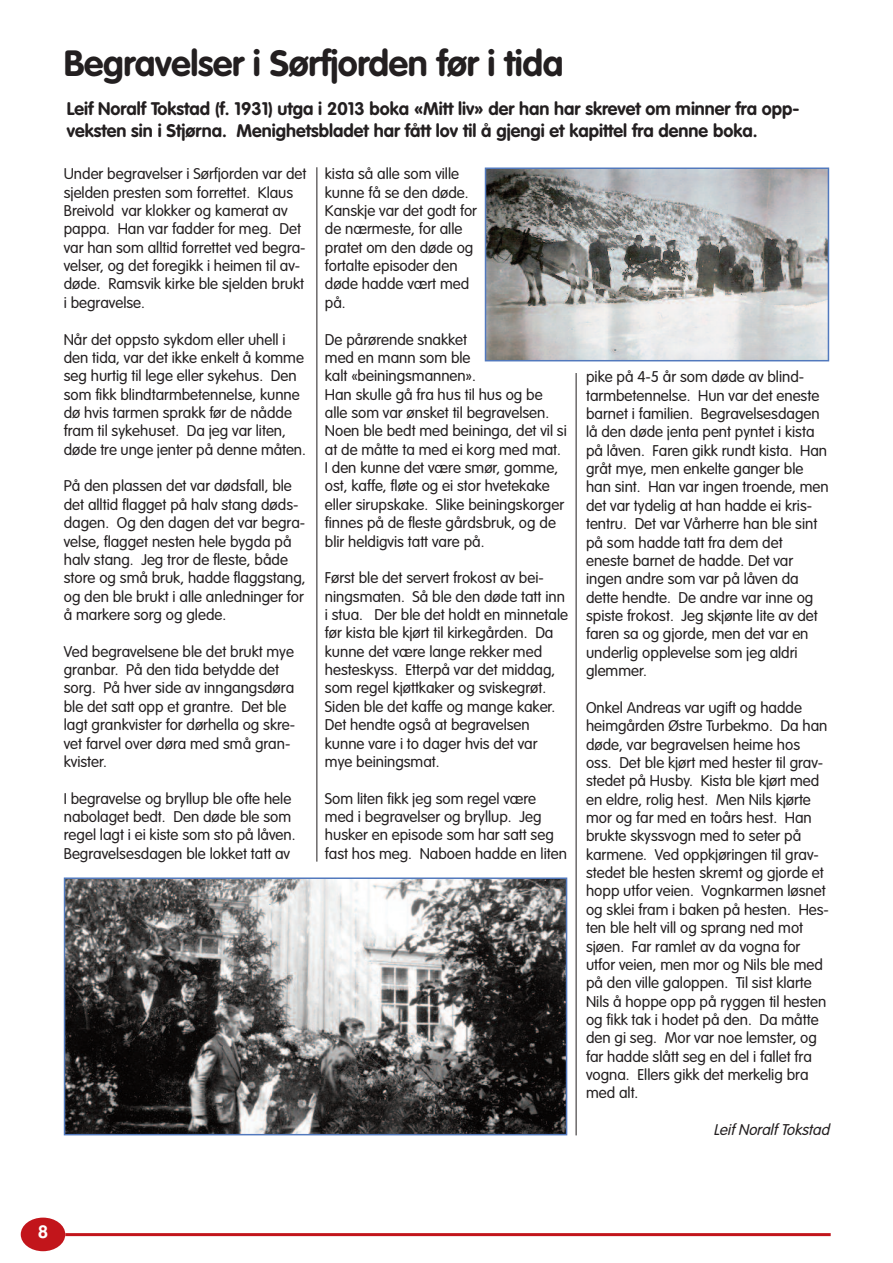
<style>
.page{position:relative;width:893px;height:1263px;background:#fff}
.page>*{position:absolute;margin:0;border:0;box-sizing:border-box;transform-origin:0 0}
.t1{font:700 36px "VAG Rounded";letter-spacing:-.01em;color:#231f20}
.t2{font:700 18px/21.6px "VAG Rounded";color:#231f20}
.t3{font:700 18px "Helvetica";color:#fff}
.t4{font:300 15.3px/18.3px "VAG Rounded";color:#231f20}
.t5{font:italic 300 15.3px "VAG Rounded";color:#231f20}
</style>
<div class="page">
<div style="left:21px;top:1217px;width:44px;height:34px;background:#c2151b;border-radius:50%"></div>
<hr style="left:65px;top:1233px;width:766px;height:3px;background:#c2151b">
<img style="left:488px;top:170px;width:338px;height:188px">
<div style="left:485px;top:167px;width:344px;height:194px;border:2px solid #5279bd"></div>
<img style="left:67px;top:880px;width:497px;height:252px">
<div style="left:64px;top:877px;width:503px;height:258px;border:2px solid #5279bd"></div>
<hr style="left:317px;top:167px;width:1px;height:695px;background:#231f20">
<hr style="left:576px;top:373px;width:1px;height:762px;background:#231f20">
<h1 class="t1" style="left:64px;top:48px;width:501px">Begravelser i Sørfjorden før i tida</h1>
<p class="t2" style="left:67px;top:99px;width:734px">Leif Noralf Tokstad (f. 1931) utga i 2013 boka «Mitt liv» der han har skrevet om minner fra opp&shy;veksten sin i Stjørna. Menighetsbladet har fått lov til å gjengi et kapittel fra denne boka.</p>
<p class="t4" style="left:64px;top:166px;width:244px">Under begravelser i Sørfjorden var det sjelden presten som forrettet. Klaus Breivold var klokker og kamerat av pappa. Han var fadder for meg. Det var han som alltid forrettet ved begra&shy;velser, og det foregikk i heimen til av&shy;døde. Ramsvik kirke ble sjelden brukt i begravelse.</p>
<p class="t4" style="left:64px;top:331px;width:244px">Når det oppsto sykdom eller uhell i den tida, var det ikke enkelt å komme seg hurtig til lege eller sykehus. Den som fikk blindtarmbetennelse, kunne dø hvis tarmen sprakk før de nådde fram til sykehuset. Da jeg var liten, døde tre unge jenter på denne måten.</p>
<p class="t4" style="left:64px;top:478px;width:244px">På den plassen det var dødsfall, ble det alltid flagget på halv stang døds&shy;dagen. Og den dagen det var begra&shy;velse, flagget nesten hele bygda på halv stang. Jeg tror de fleste, både store og små bruk, hadde flaggstang, og den ble brukt i alle anledninger for å markere sorg og glede.</p>
<p class="t4" style="left:64px;top:643px;width:233px">Ved begravelsene ble det brukt mye granbar. På den tida betydde det sorg. På hver side av inngangsdøra ble det satt opp et grantre. Det ble lagt grankvister for dørhella og skre&shy;vet farvel over døra med små gran&shy;kvister.</p>
<p class="t4" style="left:64px;top:790px;width:233px">I begravelse og bryllup ble ofte hele nabolaget bedt. Den døde ble som regel lagt i ei kiste som sto på låven.<br>Begravelsesdagen ble lokket tatt av</p>
<p class="t4" style="left:325px;top:166px;width:154px">kista så alle som ville kunne få se den døde.<br>Kanskje var det godt for de nærmeste, for alle pratet om den døde og fortalte episoder den døde hadde vært med på.</p>
<p class="t4" style="left:325px;top:331px;width:243px">De pårørende snakket<br>med en mann som ble<br>kalt «beiningsmannen».<br>Han skulle gå fra hus til hus og be alle som var ønsket til begravelsen.<br>Noen ble bedt med beininga, det vil si at de måtte ta med ei korg med mat.<br>I den kunne det være smør, gomme, ost, kaffe, fløte og ei stor hvetekake eller sirupskake. Slike beiningskorger finnes på de fleste gårdsbruk, og de blir heldigvis tatt vare på.</p>
<p class="t4" style="left:325px;top:570px;width:245px">Først ble det servert frokost av bei&shy;ningsmaten. Så ble den døde tatt inn i stua. Der ble det holdt en minnetale før kista ble kjørt til kirkegården. Da kunne det være lange rekker med hesteskyss. Etterpå var det middag, som regel kjøttkaker og sviskegrøt.<br>Siden ble det kaffe og mange kaker.<br>Det hendte også at begravelsen kunne vare i to dager hvis det var mye beiningsmat.</p>
<p class="t4" style="left:325px;top:790px;width:243px">Som liten fikk jeg som regel være med i begravelser og bryllup. Jeg husker en episode som har satt seg fast hos meg. Naboen hadde en liten</p>
<p class="t4" style="left:586px;top:369px;width:244px">pike på 4-5 år som døde av blind&shy;tarmbetennelse. Hun var det eneste barnet i familien. Begravelsesdagen lå den døde jenta pent pyntet i kista på låven. Faren gikk rundt kista. Han gråt mye, men enkelte ganger ble han sint. Han var ingen troende, men det var tydelig at han hadde ei kris&shy;tentru. Det var Vårherre han ble sint på som hadde tatt fra dem det eneste barnet de hadde. Det var ingen andre som var på låven da dette hendte. De andre var inne og spiste frokost. Jeg skjønte lite av det faren sa og gjorde, men det var en underlig opplevelse som jeg aldri glemmer.</p>
<p class="t4" style="left:586px;top:699px;width:244px">Onkel Andreas var ugift og hadde heimgården Østre Turbekmo. Da han døde, var begravelsen heime hos oss. Det ble kjørt med hester til grav&shy;stedet på Husby. Kista ble kjørt med en eldre, rolig hest. Men Nils kjørte mor og far med en toårs hest. Han brukte skyssvogn med to seter på karmene. Ved oppkjøringen til grav&shy;stedet ble hesten skremt og gjorde et hopp utfor veien. Vognkarmen løsnet og sklei fram i baken på hesten. Hes&shy;ten ble helt vill og sprang ned mot sjøen. Far ramlet av da vogna for utfor veien, men mor og Nils ble med på den ville galoppen. Til sist klarte Nils å hoppe opp på ryggen til hesten og fikk tak i hodet på den. Da måtte den gi seg. Mor var noe lemster, og far hadde slått seg en del i fallet fra vogna. Ellers gikk det merkelig bra med alt.</p>
<p class="t5" style="left:713px;top:1123px;width:121px">Leif Noralf Tokstad</p>
<p class="t3" style="left:38px;top:1221px;width:12px">8</p>
</div>
